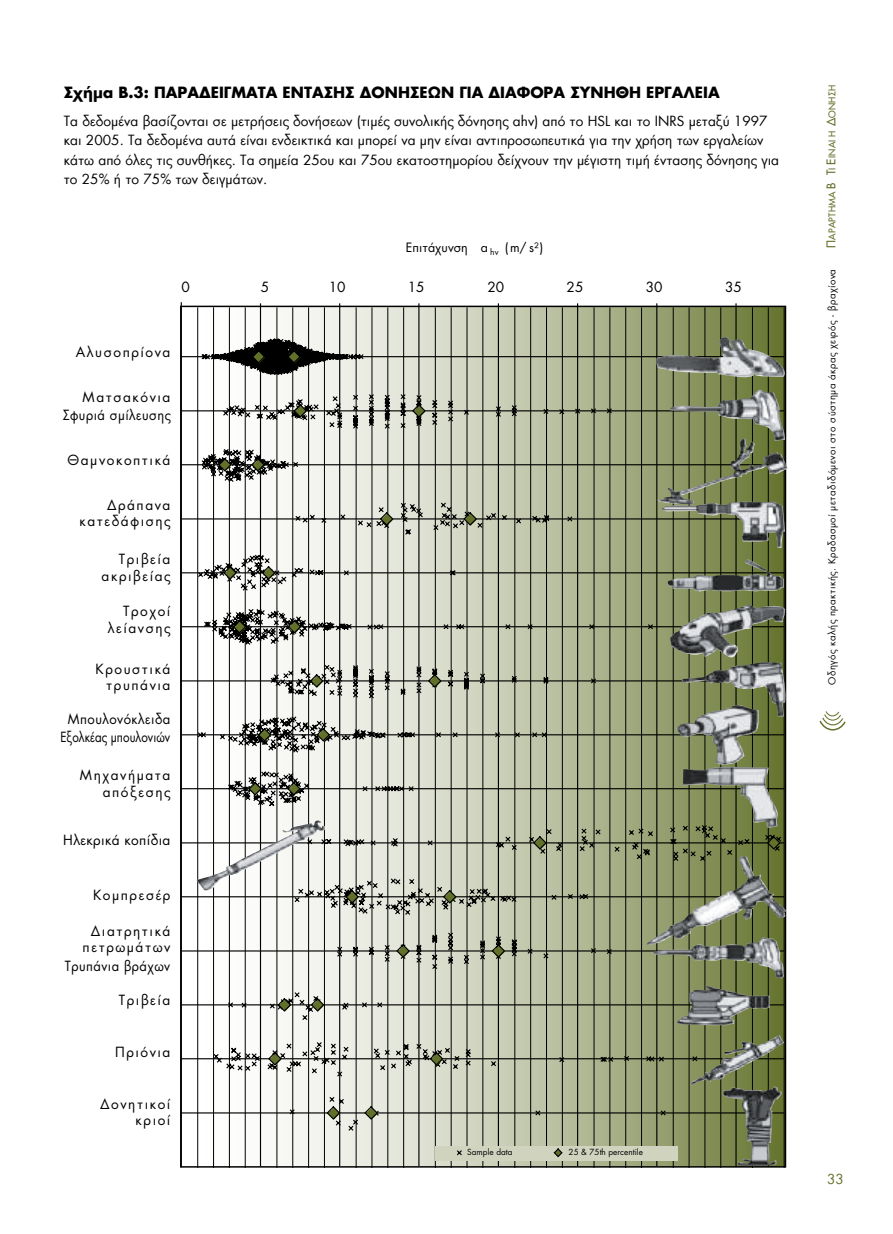
<style>
.page{position:relative;width:893px;height:1234px;background:#fff}
.page>*{position:absolute;margin:0;border:0;box-sizing:border-box;transform-origin:0 0}
.t1{font:700 16.5px "Kp Linea";color:#000}
.t2{font:15px/19.5px "Kp Linea";color:#000}
.t3{font:15px/16.8px "Kp Linea";letter-spacing:.1em;color:#000;text-align:right}
.t4{font:15px "Kp Linea";letter-spacing:.03em;color:#000;scale:.95 1}
.t5{font:15px "Kp Linea";color:#000;scale:.85 1}
.t6{font:15px "Kp Linea";letter-spacing:.02em;color:#000}
.t7{font:15px "Kp Linea";letter-spacing:.03em;color:#000;scale:.96 1}
.t8{font:15px "Kp Linea";color:#62712a}
.t9{font:13.8px "Kp Linea";color:#000}
.t10{font:10.5px "Kp Linea";letter-spacing:.04em;color:#000}
.t11{font:500 10.5px "Kp Linea";letter-spacing:.02em;color:#62712a}
.t12{font:9px "Kp Linea";color:#000}
.s1{font-size:13.5px}
</style>
<div class="page">
<hr style="left:182px;top:518px;width:601px;height:1px;background:#000">
<hr style="left:182px;top:572px;width:601px;height:1px;background:#000">
<hr style="left:182px;top:626px;width:601px;height:1px;background:#000">
<hr style="left:182px;top:680px;width:601px;height:1px;background:#000">
<hr style="left:182px;top:734px;width:601px;height:1px;background:#000">
<hr style="left:182px;top:788px;width:601px;height:1px;background:#000">
<hr style="left:182px;top:842px;width:601px;height:1px;background:#000">
<hr style="left:182px;top:896px;width:601px;height:1px;background:#000">
<hr style="left:182px;top:950px;width:601px;height:1px;background:#000">
<hr style="left:182px;top:1004px;width:601px;height:1px;background:#000">
<hr style="left:182px;top:1057px;width:601px;height:2px;background:#000">
<hr style="left:182px;top:1112px;width:601px;height:1px;background:#000">
<hr style="left:752px;top:308px;width:1px;height:859px;background:#000">
<hr style="left:768px;top:308px;width:1px;height:858px;background:#000">
<hr style="left:784px;top:308px;width:1px;height:859px;background:#000">
<svg style="left:327px;top:303px;width:410px;height:864px"></svg>
<svg style="left:180px;top:302px;width:147px;height:865px"></svg>
<svg style="left:197px;top:337px;width:585px;height:794px"></svg>
<svg style="left:251px;top:349px;width:15px;height:15px"></svg>
<svg style="left:293px;top:403px;width:15px;height:15px"></svg>
<svg style="left:217px;top:457px;width:15px;height:15px"></svg>
<svg style="left:379px;top:511px;width:15px;height:15px"></svg>
<svg style="left:222px;top:565px;width:16px;height:15px"></svg>
<svg style="left:232px;top:619px;width:15px;height:15px"></svg>
<svg style="left:309px;top:673px;width:15px;height:15px"></svg>
<svg style="left:257px;top:727px;width:15px;height:15px"></svg>
<svg style="left:247px;top:780px;width:16px;height:16px"></svg>
<svg style="left:532px;top:835px;width:16px;height:15px"></svg>
<svg style="left:344px;top:888px;width:16px;height:16px"></svg>
<svg style="left:395px;top:943px;width:16px;height:15px"></svg>
<svg style="left:277px;top:996px;width:15px;height:16px"></svg>
<svg style="left:267px;top:1050px;width:16px;height:16px"></svg>
<svg style="left:326px;top:1104px;width:15px;height:16px"></svg>
<svg style="left:286px;top:349px;width:16px;height:15px"></svg>
<svg style="left:411px;top:403px;width:16px;height:15px"></svg>
<svg style="left:250px;top:457px;width:16px;height:15px"></svg>
<svg style="left:462px;top:511px;width:16px;height:15px"></svg>
<svg style="left:261px;top:565px;width:15px;height:15px"></svg>
<svg style="left:287px;top:619px;width:15px;height:15px"></svg>
<svg style="left:427px;top:673px;width:15px;height:15px"></svg>
<svg style="left:316px;top:727px;width:15px;height:15px"></svg>
<svg style="left:286px;top:780px;width:16px;height:16px"></svg>
<svg style="left:766px;top:835px;width:15px;height:15px"></svg>
<svg style="left:442px;top:888px;width:15px;height:16px"></svg>
<svg style="left:491px;top:943px;width:15px;height:15px"></svg>
<svg style="left:310px;top:996px;width:15px;height:16px"></svg>
<svg style="left:429px;top:1050px;width:15px;height:16px"></svg>
<svg style="left:363px;top:1104px;width:16px;height:16px"></svg>
<div style="left:435px;top:1145px;width:242px;height:15px;background:#d0d4bf"></div>
<svg style="left:457px;top:1150px;width:5px;height:5px"></svg>
<svg style="left:553px;top:1148px;width:10px;height:9px"></svg>
<img style="left:653px;top:336px;width:135px;height:168px">
<img style="left:197px;top:820px;width:128px;height:71px">
<svg style="left:819px;top:711px;width:27px;height:20px"></svg>
<p class="t1" style="left:64px;top:82px;width:103px">Σχήμα Β.3: ΠΑΡΑ</p>
<p class="t1" style="left:199px;top:82px;width:125px">ΔΕΙΓΜΑΤΑ ΕΝΤΑΣΗΣ</p>
<p class="t1" style="left:360px;top:82px;width:25px">ΔΟΝΗΣ</p>
<p class="t1" style="left:420px;top:82px;width:49px">ΕΩΝ ΓΙΑ</p>
<p class="t1" style="left:489px;top:82px;width:24px">ΔΙΑΦΟΡΑ</p>
<p class="t1" style="left:570px;top:82px;width:13px">ΣΥΝΗ</p>
<p class="t1" style="left:616px;top:82px;width:50px">ΘΗ ΕΡΓΑΛ</p>
<p class="t1" style="left:695px;top:82px;width:18px">ΕΙΑ</p>
<p class="t2" style="left:64px;top:111px;width:717px">Τα δεδομένα βασίζονται σε μετρήσεις δονήσεων (τιμές συνολικής δόνησης ahv) από το HSL και το INRS μεταξύ 1997 και 2005. Τα δεδομένα αυτά είναι ενδεικτικά και μπορεί να μην είναι αντιπροσωπευτικά για την χρήση των εργαλείων κάτω από όλες τις συνθήκες. Tα σημεία 25ου και 75ου εκατοστημορίου δείχνουν την μέγιστη τιμή έντασης δόνησης για το 25% ή το 75% των δειγμάτων.</p>
<p class="t9" style="left:406px;top:239px;width:139px">Επιτάχυνση a <sub>hv</sub> (m/ s²)</p>
<p class="t2" style="left:181px;top:277px;width:10px">0</p>
<p class="t2" style="left:261px;top:277px;width:10px">5</p>
<p class="t2" style="left:329px;top:277px;width:18px">10</p>
<p class="t2" style="left:408px;top:277px;width:18px">15</p>
<p class="t2" style="left:487px;top:277px;width:18px">20</p>
<p class="t2" style="left:567px;top:277px;width:18px">25</p>
<p class="t2" style="left:646px;top:277px;width:18px">30</p>
<p class="t2" style="left:725px;top:277px;width:18px">35</p>
<p class="t3" style="left:76px;top:343px;width:96px">Αλυσοπρίονα</p>
<p class="t3" style="left:83px;top:388px;width:89px">Ματσακόνια</p>
<p class="t4" style="left:63px;top:406px;width:115px">Σφυριά σµίλευσης</p>
<p class="t3" style="left:68px;top:451px;width:104px">Θαµνοκοπτικά</p>
<p class="t3" style="left:79px;top:496px;width:93px">Δράπανα κατεδάφισης</p>
<p class="t3" style="left:102px;top:550px;width:70px">Τριβεία ακριβείας</p>
<p class="t3" style="left:108px;top:602px;width:64px">Τροχοί λείανσης</p>
<p class="t3" style="left:96px;top:660px;width:76px">Κρουστικά τρυπάνια</p>
<p class="t7" style="left:68px;top:709px;width:108px">Μπουλονόκλειδα</p>
<p class="t5" style="left:60px;top:728px;width:131px">Εξολκέας µπουλονιών</p>
<p class="t3" style="left:80px;top:766px;width:92px">Mηχανήµατα απόξεσης</p>
<p class="t6" style="left:63px;top:830px;width:109px">Ηλεκρικά κοπίδια</p>
<p class="t3" style="left:93px;top:886px;width:79px">Κοµπρεσέρ</p>
<p class="t3" style="left:83px;top:921px;width:89px;text-align:center">Διατρητικά πετρωµάτων</p>
<p class="t3" style="left:119px;top:990px;width:53px">Τριβεία</p>
<p class="t3" style="left:115px;top:1042px;width:57px">Πριόνια</p>
<p class="t3" style="left:100px;top:1094px;width:72px">Δονητικοί κριοί</p>
<p class="t4" style="left:65px;top:956px;width:112px">Tρυπάνια βράχων</p>
<p class="t12" style="left:467px;top:1146px;width:47px">Sample data</p>
<p class="t12" style="left:569px;top:1146px;width:76px">25 &amp; 75th percentile</p>
<p class="t11" style="left:826px;top:248px;width:164px;rotate:-90deg"><span class="s1">Π</span>ΑΡΑΡΤΗΜΑ <span class="s1">Β Τ</span>Ι <span class="s1">Ε</span>ΙΝΑΙ Η <span class="s1">Δ</span>ΟΝΗΣΗ</p>
<p class="t10" style="left:826px;top:684px;width:417px;rotate:-90deg">Οδηγός καλής πρακτικής. Κραδασμοί μεταδιδόμενοι στο σύστημα άκρας χειρός - βραχίονα</p>
<p class="t8" style="left:827px;top:1169px;width:18px">33</p>
</div>
